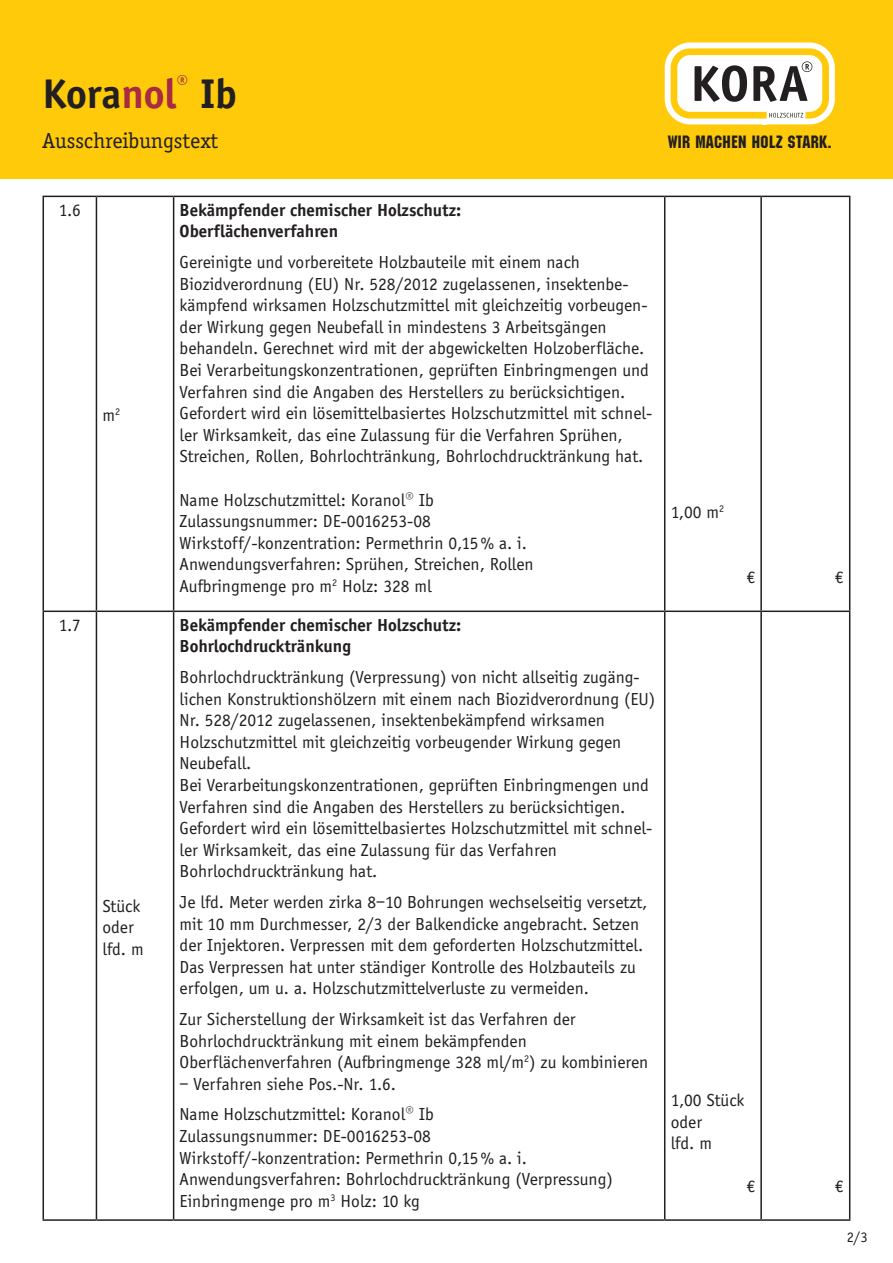
<style>
.page{position:relative;width:893px;height:1263px;background:#fff}
.page>*{position:absolute;margin:0;border:0;box-sizing:border-box;transform-origin:0 0}
.t1{font:700 42.75px "Officina Sans";color:#231f20}
.t2{font:22.5px "Officina Serif";color:#231f20}
.t3{font:18.6px "Machine ITCTT";letter-spacing:.025em;color:#231f20}
.t4{font:18px/21.6px "Officina Sans";color:#231f20}
.t5{font:700 18px/21.6px "Officina Sans";color:#231f20}
.t6{font:15px "Officina Sans";color:#231f20}
.s1{color:#a62b43}
</style>
<div class="page">
<div style="left:0;top:0;width:893px;height:179px;background:#feca0a"></div>
<div style="left:665px;top:43px;width:170px;height:81px;border:12px solid #fff;border-radius:20px"></div>
<svg style="left:671px;top:48px;width:158px;height:71px"></svg>
<hr style="left:43px;top:196px;width:53px;height:1px;background:#231f20">
<hr style="left:43px;top:197px;width:1px;height:413px;background:#231f20">
<hr style="left:96px;top:196px;width:78px;height:1px;background:#231f20">
<hr style="left:96px;top:197px;width:1px;height:413px;background:#231f20">
<hr style="left:174px;top:196px;width:491px;height:1px;background:#231f20">
<hr style="left:173px;top:197px;width:1px;height:413px;background:#231f20">
<hr style="left:665px;top:196px;width:96px;height:1px;background:#231f20">
<hr style="left:664px;top:197px;width:1px;height:413px;background:#231f20">
<hr style="left:761px;top:196px;width:89px;height:1px;background:#231f20">
<hr style="left:760px;top:197px;width:2px;height:413px;background:#231f20">
<hr style="left:849px;top:197px;width:1px;height:413px;background:#231f20">
<hr style="left:43px;top:610px;width:53px;height:2px;background:#231f20">
<hr style="left:43px;top:612px;width:1px;height:607px;background:#231f20">
<hr style="left:96px;top:610px;width:78px;height:2px;background:#231f20">
<hr style="left:96px;top:612px;width:1px;height:607px;background:#231f20">
<hr style="left:174px;top:610px;width:491px;height:2px;background:#231f20">
<hr style="left:173px;top:612px;width:1px;height:607px;background:#231f20">
<hr style="left:665px;top:610px;width:96px;height:2px;background:#231f20">
<hr style="left:664px;top:612px;width:1px;height:607px;background:#231f20">
<hr style="left:761px;top:610px;width:89px;height:2px;background:#231f20">
<hr style="left:760px;top:612px;width:2px;height:607px;background:#231f20">
<hr style="left:849px;top:612px;width:1px;height:607px;background:#231f20">
<hr style="left:43px;top:1219px;width:53px;height:2px;background:#231f20">
<hr style="left:96px;top:1219px;width:78px;height:2px;background:#231f20">
<hr style="left:174px;top:1219px;width:491px;height:2px;background:#231f20">
<hr style="left:665px;top:1219px;width:96px;height:2px;background:#231f20">
<hr style="left:761px;top:1219px;width:89px;height:2px;background:#231f20">
<h1 class="t1" style="left:43px;top:68px;width:196px">Kora<span class="s1">nol</span><sup>®</sup> Ib</h1>
<p class="t2" style="left:43px;top:128px;width:177px">Ausschreibungstext</p>
<p class="t3" style="left:668px;top:131px;width:165px">WIR MACHEN HOLZ STARK.</p>
<p class="t4" style="left:59px;top:199px;width:24px">1.6</p>
<p class="t4" style="left:102px;top:405px;width:19px">m<sup>2</sup></p>
<p class="t4" style="left:59px;top:614px;width:24px">1.7</p>
<p class="t4" style="left:102px;top:895px;width:43px">Stück oder lfd. m</p>
<p class="t5" style="left:180px;top:199px;width:283px">Bekämpfender chemischer Holzschutz:<br>Oberflächenverfahren</p>
<p class="t4" style="left:180px;top:251px;width:474px">Gereinigte und vorbereitete Holzbauteile mit einem nach Biozidverordnung (EU) Nr. 528/2012 zugelassenen, insektenbe&shy;kämpfend wirksamen Holzschutzmittel mit gleichzeitig vorbeugen&shy;der Wirkung gegen Neubefall in mindestens 3 Arbeitsgängen behandeln. Gerechnet wird mit der abgewickelten Holzoberfläche.<br>Bei Verarbeitungskonzentrationen, geprüften Einbringmengen und Verfahren sind die Angaben des Herstellers zu berücksichtigen.<br>Gefordert wird ein lösemittelbasiertes Holzschutzmittel mit schnel&shy;ler Wirksamkeit, das eine Zulassung für die Verfahren Sprühen, Streichen, Rollen, Bohrlochtränkung, Bohrlochdrucktränkung hat.</p>
<p class="t4" style="left:180px;top:489px;width:356px">Name Holzschutzmittel: Koranol® Ib Zulassungsnummer: DE-0016253-08<br>Wirkstoff/-konzentration: Permethrin 0,15% a. i.<br>Anwendungsverfahren: Sprühen, Streichen, Rollen Aufbringmenge pro m<sup>2</sup> Holz: 328 ml</p>
<p class="t5" style="left:180px;top:614px;width:283px">Bekämpfender chemischer Holzschutz:<br>Bohrlochdrucktränkung</p>
<p class="t4" style="left:180px;top:666px;width:477px">Bohrlochdrucktränkung (Verpressung) von nicht allseitig zugäng&shy;lichen Konstruktionshölzern mit einem nach Biozidverordnung (EU)<br>Nr. 528/2012 zugelassenen, insektenbekämpfend wirksamen Holzschutzmittel mit gleichzeitig vorbeugender Wirkung gegen Neubefall.<br>Bei Verarbeitungskonzentrationen, geprüften Einbringmengen und Verfahren sind die Angaben des Herstellers zu berücksichtigen.<br>Gefordert wird ein lösemittelbasiertes Holzschutzmittel mit schnel&shy;ler Wirksamkeit, das eine Zulassung für das Verfahren Bohrlochdrucktränkung hat.</p>
<p class="t4" style="left:180px;top:891px;width:469px">Je lfd. Meter werden zirka 8–10 Bohrungen wechselseitig versetzt, mit 10 mm Durchmesser, 2/3 der Balkendicke angebracht. Setzen der Injektoren. Verpressen mit dem geforderten Holzschutzmittel.<br>Das Verpressen hat unter ständiger Kontrolle des Holzbauteils zu erfolgen, um u. a. Holzschutzmittelverluste zu vermeiden.</p>
<p class="t4" style="left:180px;top:1008px;width:470px">Zur Sicherstellung der Wirksamkeit ist das Verfahren der<br>Bohrlochdrucktränkung mit einem bekämpfenden<br>Oberflächenverfahren (Aufbringmenge 328 ml/m<sup>2</sup>) zu kombinieren</p>
<p class="t4" style="left:180px;top:1069px;width:256px;line-height:30.6px">– Verfahren siehe Pos.-Nr. 1.6.<br>Name Holzschutzmittel: Koranol® Ib</p>
<p class="t4" style="left:180px;top:1125px;width:435px">Zulassungsnummer: DE-0016253-08<br>Wirkstoff/-konzentration: Permethrin 0,15% a. i.<br>Anwendungsverfahren: Bohrlochdrucktränkung (Verpressung)<br>Einbringmenge pro m<sup>3</sup> Holz: 10 kg</p>
<p class="t4" style="left:671px;top:502px;width:55px">1,00 m<sup>2</sup></p>
<p class="t4" style="left:671px;top:1089px;width:75px">1,00 Stück oder<br>lfd. m</p>
<p class="t6" style="left:847px;top:1229px;width:23px">2/3</p>
</div>
